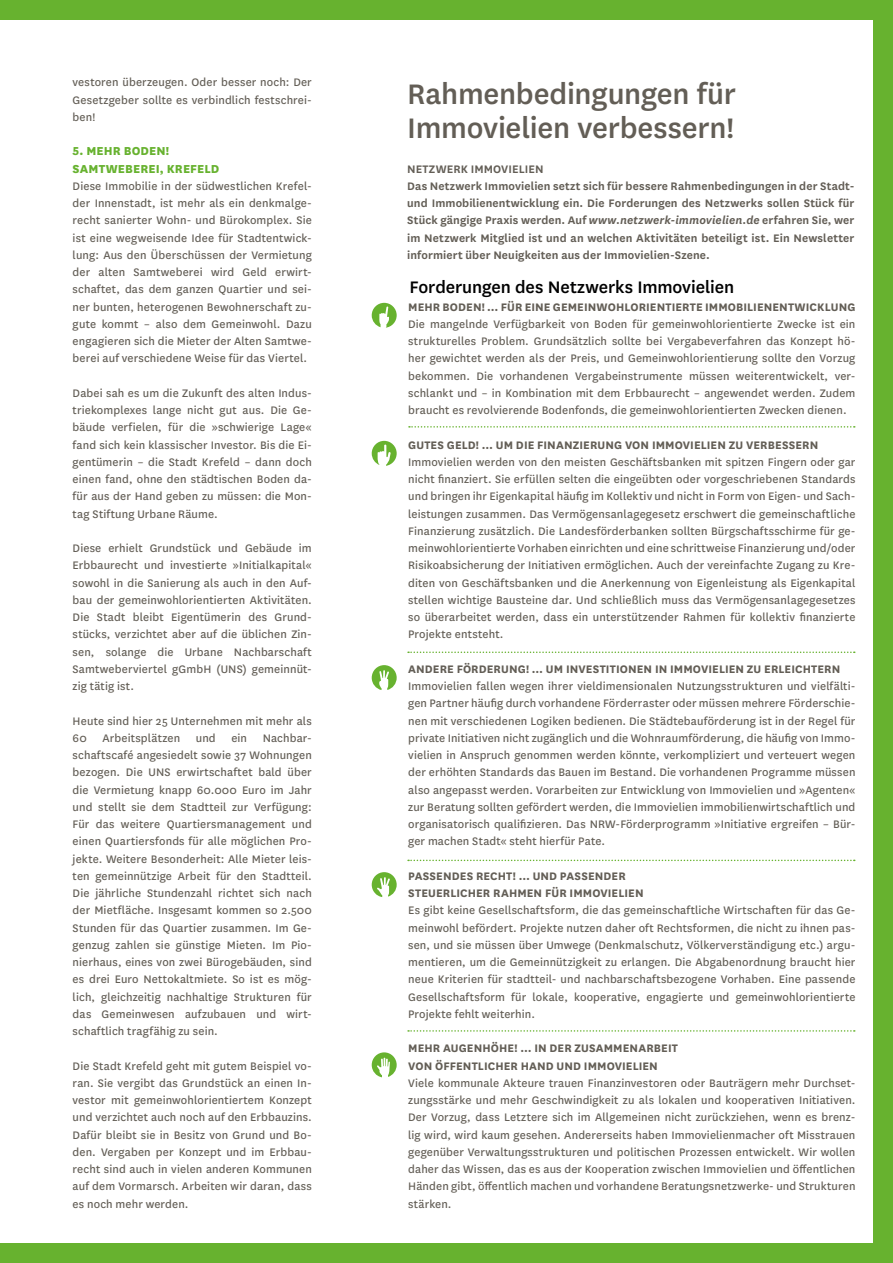
<style>
.page{position:relative;width:893px;height:1263px;background:#fff}
.page>*{position:absolute;margin:0;border:0;box-sizing:border-box;transform-origin:0 0}
.t1{font:500 33px/34.5px "National";letter-spacing:-.005em;color:#635e56}
.t2{font:500 19.5px "National";letter-spacing:-.005em;color:#000001}
.Laftext{font:800 13.5px "National";letter-spacing:.01em;color:#67b22f}
.Laftext-2{font:12.75px/17.2px "National";letter-spacing:.01em;color:#635e56;text-align:justify}
.p_Wissen{font:12.75px/17.2px "National";letter-spacing:.01em;color:#635e56;text-align:justify}
.Laftext-3{font:600 12.75px/17.2px "National";letter-spacing:.01em;color:#635e56;text-align:justify}
.Laftext-4{font:700 12.75px "National";letter-spacing:.01em;color:#635e56}
.s1{font-style:italic}
</style>
<div class="page">
<div style="left:0;top:1244px;width:893px;height:19px;background:#67b22f"></div>
<div style="left:0;top:0;width:893px;height:19px;background:#67b22f"></div>
<div style="left:874px;top:0;width:19px;height:1263px;background:#67b22f"></div>
<svg style="left:409px;top:426px;width:446px;height:2px"></svg>
<svg style="left:408px;top:651px;width:447px;height:2px"></svg>
<svg style="left:408px;top:860px;width:447px;height:1px"></svg>
<svg style="left:408px;top:1030px;width:447px;height:2px"></svg>
<svg style="left:372px;top:303px;width:25px;height:25px"></svg>
<svg style="left:372px;top:441px;width:25px;height:25px"></svg>
<svg style="left:372px;top:665px;width:25px;height:25px"></svg>
<svg style="left:372px;top:872px;width:25px;height:25px"></svg>
<svg style="left:372px;top:1052px;width:25px;height:25px"></svg>
<p class="p_Wissen" style="left:73px;top:73px;width:241px">vestoren überzeugen. Oder besser noch: Der Gesetzgeber sollte es verbindlich festschrei&shy;ben!</p>
<p class="Laftext" style="left:73px;top:141px;width:98px">5. MEHR BODEN!</p>
<p class="Laftext" style="left:73px;top:159px;width:148px">SAMTWEBEREI, KREFELD</p>
<p class="p_Wissen" style="left:73px;top:177px;width:241px">Diese Immobilie in der südwestlichen Krefel&shy;der Innenstadt, ist mehr als ein denkmalge&shy;recht sanierter Wohn- und Bürokomplex. Sie ist eine wegweisende Idee für Stadtentwick&shy;lung: Aus den Überschüssen der Vermietung der alten Samtweberei wird Geld erwirt&shy;schaftet, das dem ganzen Quartier und sei&shy;ner bunten, heterogenen Bewohnerschaft zu&shy;gute kommt – also dem Gemeinwohl. Dazu engagieren sich die Mieter der Alten Samtwe&shy;berei auf verschiedene Weise für das Viertel.</p>
<p class="p_Wissen" style="left:73px;top:384px;width:241px">Dabei sah es um die Zukunft des alten Indus&shy;triekomplexes lange nicht gut aus. Die Ge&shy;bäude verfielen, für die »schwierige Lage« fand sich kein klassischer Investor. Bis die Ei&shy;gentümerin – die Stadt Krefeld – dann doch einen fand, ohne den städtischen Boden da&shy;für aus der Hand geben zu müssen: die Mon&shy;tag Stiftung Urbane Räume.</p>
<p class="p_Wissen" style="left:73px;top:539px;width:241px">Diese erhielt Grundstück und Gebäude im Erbbaurecht und investierte »Initialkapital« sowohl in die Sanierung als auch in den Auf&shy;bau der gemeinwohlorientierten Aktivitäten.<br>Die Stadt bleibt Eigentümerin des Grund&shy;stücks, verzichtet aber auf die üblichen Zin&shy;sen, solange die Urbane Nachbarschaft Samtweberviertel gGmbH (UNS) gemeinnüt&shy;zig tätig ist.</p>
<p class="p_Wissen" style="left:73px;top:711px;width:241px">Heute sind hier 25 Unternehmen mit mehr als 60 Arbeitsplätzen und ein Nachbar&shy;schaftscafé angesiedelt sowie 37 Wohnungen bezogen. Die UNS erwirtschaftet bald über die Vermietung knapp 60.000 Euro im Jahr und stellt sie dem Stadtteil zur Verfügung:<br>Für das weitere Quartiersmanagement und einen Quartiersfonds für alle möglichen Pro&shy;jekte. Weitere Besonderheit: Alle Mieter leis&shy;ten gemeinnützige Arbeit für den Stadtteil.<br>Die jährliche Stundenzahl richtet sich nach der Mietfläche. Insgesamt kommen so 2.500<br>Stunden für das Quartier zusammen. Im Ge&shy;genzug zahlen sie günstige Mieten. Im Pio&shy;nierhaus, eines von zwei Bürogebäuden, sind es drei Euro Nettokaltmiete. So ist es mög&shy;lich, gleichzeitig nachhaltige Strukturen für das Gemeinwesen aufzubauen und wirt&shy;schaftlich tragfähig zu sein.</p>
<p class="p_Wissen" style="left:73px;top:1056px;width:241px">Die Stadt Krefeld geht mit gutem Beispiel vo&shy;ran. Sie vergibt das Grundstück an einen In&shy;vestor mit gemeinwohlorientiertem Konzept und verzichtet auch noch auf den Erbbauzins.<br>Dafür bleibt sie in Besitz von Grund und Bo&shy;den. Vergaben per Konzept und im Erbbau&shy;recht sind auch in vielen anderen Kommunen auf dem Vormarsch. Arbeiten wir daran, dass es noch mehr werden.</p>
<p class="t1" style="left:407px;top:74px;width:330px">Rahmenbedingungen für<br>Immovielien verbessern!</p>
<p class="Laftext-3" style="left:407px;top:159px;width:138px">NETZWERK IMMOVIELIEN</p>
<p class="Laftext-3" style="left:407px;top:176px;width:449px">Das Netzwerk Immovielien setzt sich für bessere Rahmenbedingungen in der Stadt&shy;und Immobilienentwicklung ein. Die Forderungen des Netzwerks sollen Stück für Stück gängige Praxis werden. Auf <span class="s1">www.netzwerk-immovielien.de</span> erfahren Sie, wer im Netzwerk Mitglied ist und an welchen Aktivitäten beteiligt ist. Ein Newsletter informiert über Neuigkeiten aus der Immovielien-Szene.</p>
<p class="Laftext-4" style="left:408px;top:298px;width:449px">MEHR BODEN! … FÜR EINE GEMEINWOHLORIENTIERTE IMMOBILIENENTWICKLUNG</p>
<p class="Laftext-2" style="left:408px;top:315px;width:449px">Die mangelnde Verfügbarkeit von Boden für gemeinwohlorientierte Zwecke ist ein strukturelles Problem. Grundsätzlich sollte bei Vergabeverfahren das Konzept hö&shy;her gewichtet werden als der Preis, und Gemeinwohlorientierung sollte den Vorzug bekommen. Die vorhandenen Vergabeinstrumente müssen weiterentwickelt, ver&shy;schlankt und – in Kombination mit dem Erbbaurecht – angewendet werden. Zudem braucht es revolvierende Bodenfonds, die gemeinwohlorientierten Zwecken dienen.</p>
<p class="Laftext-4" style="left:408px;top:436px;width:412px">GUTES GELD! … UM DIE FINANZIERUNG VON IMMOVIELIEN ZU VERBESSERN</p>
<p class="Laftext-2" style="left:408px;top:453px;width:449px">Immovielien werden von den meisten Geschäftsbanken mit spitzen Fingern oder gar nicht finanziert. Sie erfüllen selten die eingeübten oder vorgeschriebenen Standards und bringen ihr Eigenkapital häufig im Kollektiv und nicht in Form von Eigen- und Sach&shy;leistungen zusammen. Das Vermögensanlagegesetz erschwert die gemeinschaftliche Finanzierung zusätzlich. Die Landesförderbanken sollten Bürgschaftsschirme für ge&shy;meinwohlorientierte Vorhaben einrichten und eine schrittweise Finanzierung und/oder Risikoabsicherung der Initiativen ermöglichen. Auch der vereinfachte Zugang zu Kre&shy;diten von Geschäftsbanken und die Anerkennung von Eigenleistung als Eigenkapital stellen wichtige Bausteine dar. Und schließlich muss das Vermögensanlagegesetzes so überarbeitet werden, dass ein unterstützender Rahmen für kollektiv finanzierte Projekte entsteht.</p>
<p class="Laftext-4" style="left:408px;top:660px;width:434px">ANDERE FÖRDERUNG! … UM INVESTITIONEN IN IMMOVIELIEN ZU ERLEICHTERN</p>
<p class="Laftext-2" style="left:408px;top:677px;width:449px">Immovielien fallen wegen ihrer vieldimensionalen Nutzungsstrukturen und vielfälti&shy;gen Partner häufig durch vorhandene Förderraster oder müssen mehrere Förderschie&shy;nen mit verschiedenen Logiken bedienen. Die Städtebauförderung ist in der Regel für private Initiativen nicht zugänglich und die Wohnraumförderung, die häufig von Immo&shy;vielien in Anspruch genommen werden könnte, verkompliziert und verteuert wegen der erhöhten Standards das Bauen im Bestand. Die vorhandenen Programme müssen also angepasst werden. Vorarbeiten zur Entwicklung von Immovielien und »Agenten« zur Beratung sollten gefördert werden, die Immovielien immobilienwirtschaftlich und organisatorisch qualifizieren. Das NRW-Förderprogramm »Initiative ergreifen – Bür&shy;ger machen Stadt« steht hierfür Pate.</p>
<p class="Laftext-4" style="left:408px;top:867px;width:219px">PASSENDES RECHT! … UND PASSENDER</p>
<p class="Laftext-4" style="left:408px;top:884px;width:237px">STEUERLICHER RAHMEN FÜR IMMOVIELIEN</p>
<p class="Laftext-2" style="left:408px;top:901px;width:449px">Es gibt keine Gesellschaftsform, die das gemeinschaftliche Wirtschaften für das Ge&shy;meinwohl befördert. Projekte nutzen daher oft Rechtsformen, die nicht zu ihnen pas&shy;sen, und sie müssen über Umwege (Denkmalschutz, Völkerverständigung etc.) argu&shy;mentieren, um die Gemeinnützigkeit zu erlangen. Die Abgabenordnung braucht hier neue Kriterien für stadtteil- und nachbarschaftsbezogene Vorhaben. Eine passende Gesellschaftsform für lokale, kooperative, engagierte und gemeinwohlorientierte Projekte fehlt weiterhin.</p>
<p class="Laftext-4" style="left:408px;top:1039px;width:271px">MEHR AUGENHÖHE! … IN DER ZUSAMMENARBEIT</p>
<p class="Laftext-4" style="left:408px;top:1057px;width:251px">VON ÖFFENTLICHER HAND UND IMMOVIELIEN</p>
<p class="Laftext-2" style="left:408px;top:1074px;width:449px">Viele kommunale Akteure trauen Finanzinvestoren oder Bauträgern mehr Durchset&shy;zungsstärke und mehr Geschwindigkeit zu als lokalen und kooperativen Initiativen.<br>Der Vorzug, dass Letztere sich im Allgemeinen nicht zurückziehen, wenn es brenz&shy;lig wird, wird kaum gesehen. Andererseits haben Immovielienmacher oft Misstrauen gegenüber Verwaltungsstrukturen und politischen Prozessen entwickelt. Wir wollen daher das Wissen, das es aus der Kooperation zwischen Immovielien und öffentlichen Händen gibt, öffentlich machen und vorhandene Beratungsnetzwerke- und Strukturen stärken.</p>
<p class="t2" style="left:409px;top:274px;width:326px">Forderungen des Netzwerks Immovielien</p>
</div>
